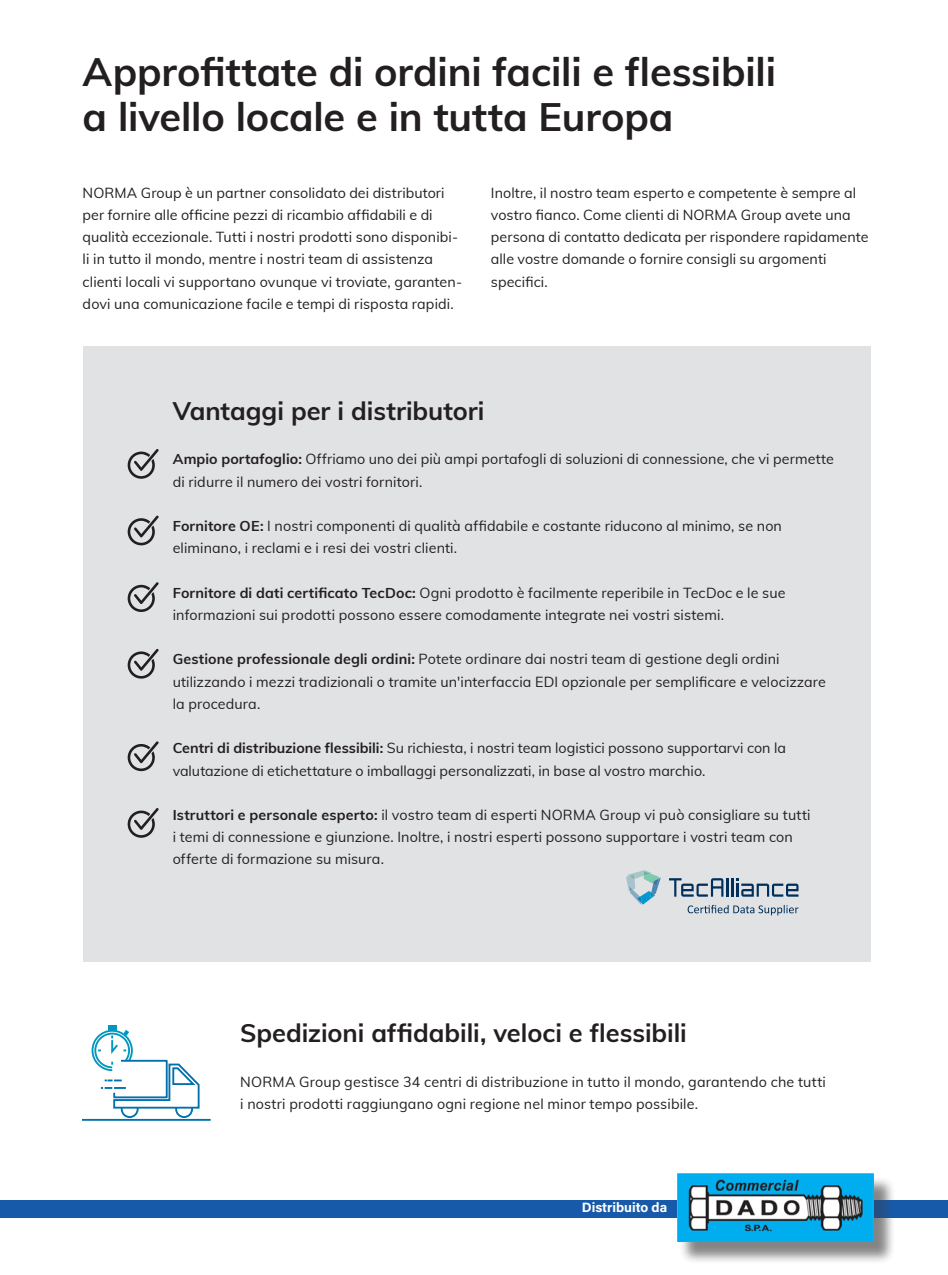
<style>
.page{position:relative;width:948px;height:1275px;background:#fff}
.page>*{position:absolute;margin:0;border:0;box-sizing:border-box;transform-origin:0 0}
.t1{font:700 39.75px/44.4px "Muli";letter-spacing:-.005em;color:#231f20}
.t2{font:700 25.35px "Muli";letter-spacing:-.005em;color:#231f20}
.t3{font:14.25px/22.2px "Muli";letter-spacing:.005em;color:#231f20}
.t4{font:13.5px "Acumin Variable Concept";letter-spacing:-.005em;color:#fff}
.s1{font-weight:700}
</style>
<div class="page">
<img style="left:677px;top:1173px;width:195px;height:68px">
<div style="left:83px;top:346px;width:787px;height:616px;background:#e1e2e4"></div>
<svg style="left:128px;top:449px;width:31px;height:30px"></svg>
<svg style="left:128px;top:582px;width:31px;height:30px"></svg>
<svg style="left:128px;top:515px;width:31px;height:30px"></svg>
<svg style="left:128px;top:649px;width:31px;height:30px"></svg>
<svg style="left:128px;top:741px;width:31px;height:30px"></svg>
<svg style="left:128px;top:808px;width:31px;height:30px"></svg>
<svg style="left:669px;top:878px;width:129px;height:19px"></svg>
<svg style="left:626px;top:870px;width:34px;height:35px"></svg>
<svg style="left:687px;top:905px;width:111px;height:10px"></svg>
<div style="left:108px;top:1025px;width:9px;height:6px;background:#0098bd"></div>
<svg style="left:91px;top:1030px;width:109px;height:89px"></svg>
<hr style="left:83px;top:1119px;width:128px;height:2px;background:#0071ad">
<div style="left:0;top:1200px;width:947px;height:17px;background:#185aaa"></div>
<div style="left:680px;top:1176px;width:215px;height:88px;background:#3e3e3f;opacity:.4"></div>
<p class="t1" style="left:83px;top:48px;width:694px">Approfittate di ordini facili e flessibili a livello locale e in tutta Europa</p>
<p class="t3" style="left:83px;top:181px;width:381px">NORMA Group è un partner consolidato dei distributori per fornire alle officine pezzi di ricambio affidabili e di qualità eccezionale. Tutti i nostri prodotti sono disponibi&shy;li in tutto il mondo, mentre i nostri team di assistenza clienti locali vi supportano ovunque vi troviate, garanten&shy;dovi una comunicazione facile e tempi di risposta rapidi.</p>
<p class="t3" style="left:491px;top:181px;width:379px">Inoltre, il nostro team esperto e competente è sempre al vostro fianco. Come clienti di NORMA Group avete una persona di contatto dedicata per rispondere rapidamente alle vostre domande o fornire consigli su argomenti specifici.</p>
<p class="t2" style="left:173px;top:392px;width:313px">Vantaggi per i distributori</p>
<p class="t3" style="left:173px;top:447px;width:662px"><span class="s1">Ampio portafoglio:</span> Offriamo uno dei più ampi portafogli di soluzioni di connessione, che vi permette di ridurre il numero dei vostri fornitori.</p>
<p class="t3" style="left:173px;top:514px;width:610px"><span class="s1">Fornitore OE:</span> I nostri componenti di qualità affidabile e costante riducono al minimo, se non eliminano, i reclami e i resi dei vostri clienti.</p>
<p class="t3" style="left:173px;top:581px;width:614px"><span class="s1">Fornitore di dati certificato TecDoc:</span> Ogni prodotto è facilmente reperibile in TecDoc e le sue informazioni sui prodotti possono essere comodamente integrate nei vostri sistemi.</p>
<p class="t3" style="left:173px;top:647px;width:654px"><span class="s1">Gestione professionale degli ordini:</span> Potete ordinare dai nostri team di gestione degli ordini utilizzando i mezzi tradizionali o tramite un'interfaccia EDI opzionale per semplificare e velocizzare la procedura.</p>
<p class="t3" style="left:173px;top:736px;width:615px"><span class="s1">Centri di distribuzione flessibili:</span> Su richiesta, i nostri team logistici possono supportarvi con la valutazione di etichettature o imballaggi personalizzati, in base al vostro marchio.</p>
<p class="t3" style="left:173px;top:803px;width:639px"><span class="s1">Istruttori e personale esperto:</span> il vostro team di esperti NORMA Group vi può consigliare su tutti i temi di connessione e giunzione. Inoltre, i nostri esperti possono supportare i vostri team con offerte di formazione su misura.</p>
<p class="t2" style="left:240px;top:1014px;width:448px">Spedizioni affidabili, veloci e flessibili</p>
<p class="t3" style="left:240px;top:1070px;width:587px">NORMA Group gestisce 34 centri di distribuzione in tutto il mondo, garantendo che tutti i nostri prodotti raggiungano ogni regione nel minor tempo possibile.</p>
<p class="t4" style="left:581px;top:1198px;width:87px">Distribuito da</p>
</div>
